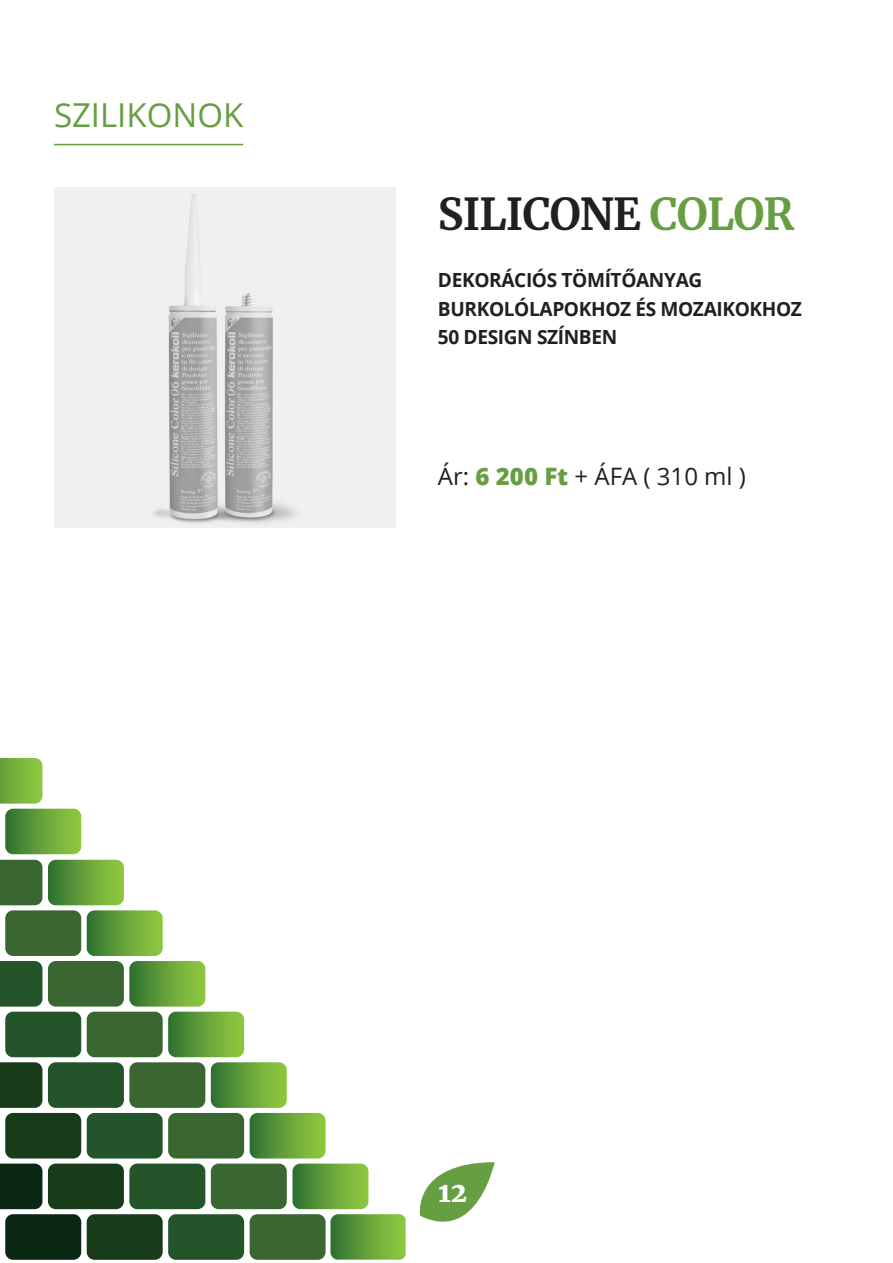
<style>
.page{position:relative;width:893px;height:1263px;background:#fff}
.page>*{position:absolute;margin:0;border:0;box-sizing:border-box;transform-origin:0 0}
.t1{font:700 43.5px "Merriweather";letter-spacing:-.02em;color:#231f20}
.t2{font:33px "Open Sans";color:#669e41}
.t3{font:900 27px "Merriweather";color:#fff}
.t4{font:24px "Open Sans";color:#231f20}
.t5{font:700 19.5px/28.5px "Open Sans";letter-spacing:-.02em;color:#231f20}
.s1{color:#669e41}
.s2{font-weight:800;color:#669e41}
</style>
<div class="page">
<svg style="left:419px;top:1162px;width:76px;height:60px"></svg>
<img style="left:54px;top:187px;width:341px;height:340px">
<hr style="left:54px;top:144px;width:189px;height:1px;background:#669e41">
<svg style="left:0;top:758px;width:81px;height:96px"></svg>
<div style="left:0;top:860px;width:42px;height:45px;background:#3a6631"></div>
<div style="left:5px;top:910px;width:76px;height:46px;background:#3a6631;border-radius:8px"></div>
<svg style="left:48px;top:860px;width:157px;height:146px"></svg>
<div style="left:48px;top:961px;width:76px;height:45px;background:#3a6631;border-radius:8px"></div>
<div style="left:0;top:961px;width:42px;height:45px;background:#245429"></div>
<div style="left:87px;top:1012px;width:76px;height:45px;background:#3a6631;border-radius:8px"></div>
<div style="left:5px;top:1012px;width:76px;height:45px;background:#245429;border-radius:8px"></div>
<div style="left:129px;top:1062px;width:76px;height:46px;background:#3a6631;border-radius:8px"></div>
<div style="left:48px;top:1062px;width:76px;height:46px;background:#245429;border-radius:8px"></div>
<div style="left:0;top:1062px;width:42px;height:46px;background:#183b19"></div>
<div style="left:87px;top:1113px;width:76px;height:45px;background:#245429;border-radius:8px"></div>
<div style="left:5px;top:1113px;width:76px;height:45px;background:#183b19;border-radius:8px"></div>
<div style="left:129px;top:1163px;width:76px;height:46px;background:#245429;border-radius:8px"></div>
<div style="left:48px;top:1163px;width:76px;height:46px;background:#183b19;border-radius:8px"></div>
<div style="left:0;top:1163px;width:42px;height:46px;background:#092713"></div>
<svg style="left:168px;top:1012px;width:238px;height:248px"></svg>
<div style="left:168px;top:1214px;width:76px;height:46px;background:#245429;border-radius:8px"></div>
<div style="left:87px;top:1214px;width:76px;height:46px;background:#183b19;border-radius:8px"></div>
<div style="left:5px;top:1214px;width:76px;height:46px;background:#092713;border-radius:8px"></div>
<p class="t2" style="left:54px;top:93px;width:191px">SZILIKONOK</p>
<p class="t1" style="left:438px;top:184px;width:358px">SILICONE <span class="s1">COLOR</span></p>
<p class="t5" style="left:438px;top:265px;width:365px">DEKORÁCIÓS TÖMÍTŐANYAG<br>BURKOLÓLAPOKHOZ ÉS MOZAIKOKHOZ</p>
<p class="t5" style="left:438px;top:322px;width:181px">50 DESIGN SZÍNBEN</p>
<p class="t4" style="left:438px;top:460px;width:310px">Ár: <span class="s2">6 200 Ft</span> + ÁFA ( 310 ml )</p>
<h3 class="t3" style="left:438px;top:1174px;width:31px">12</h3>
</div>
